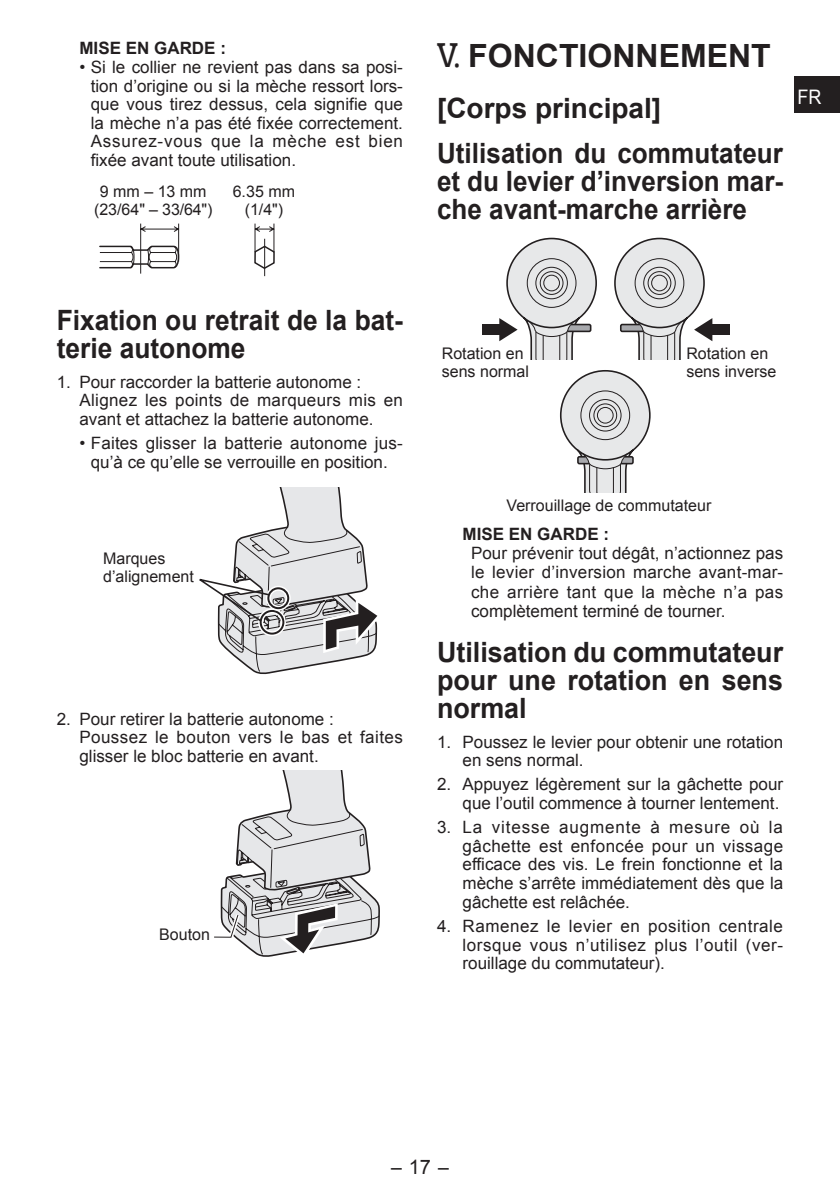
<style>
.page{position:relative;width:840px;height:1191px;background:#fff}
.page>*{position:absolute;margin:0;border:0;box-sizing:border-box;transform-origin:0 0}
.t1{font:700 32px "Arial";color:#231f20}
.t2{font:700 28px/28px "Arial";color:#231f20;text-align:justify;scale:.96 1}
.t3{font:700 28px/28px "Arial";color:#231f20;scale:.93 1}
.t4{font:700 28px/45px "Arial";color:#231f20}
.t5{font:700 28px/28px "Arial";color:#231f20;scale:.94 1}
.t6{font:20px "Arial";color:#231f20;scale:2 1}
.t7{font:20px "Arial";color:#fff;scale:.9 1}
.t8{font:17px/18.6px "Arial";color:#231f20;text-align:justify}
.t9{font:700 17px "Arial";color:#231f20}
.t10{font:16px/18px "Arial";color:#231f20}
.s1{font-family:"Egyptian 505 BT";font-weight:500;font-size:39px}
</style>
<div class="page">
<div style="left:794px;top:77px;width:45px;height:36px;background:#231f20"></div>
<hr style="left:264px;top:239px;width:1px;height:37px;background:#231f20">
<svg style="left:99px;top:224px;width:175px;height:50px"></svg>
<svg style="left:199px;top:487px;width:179px;height:188px"></svg>
<svg style="left:214px;top:770px;width:166px;height:187px"></svg>
<svg style="left:560px;top:370px;width:91px;height:122px"></svg>
<div style="left:482px;top:324px;width:23px;height:11px;background:#231f20"></div>
<div style="left:705px;top:324px;width:24px;height:11px;background:#231f20"></div>
<svg style="left:499px;top:237px;width:98px;height:123px"></svg>
<svg style="left:614px;top:237px;width:98px;height:123px"></svg>
<p class="t9" style="left:79px;top:37px;width:148px">MISE EN GARDE :</p>
<p class="t8" style="left:91px;top:58px;width:313px;text-indent:-11px">• Si le collier ne revient pas dans sa posi&shy;tion d’origine ou si la mèche ressort lors&shy;que vous tirez dessus, cela signifie que la mèche n’a pas été fixée correctement.<br>Assurez-vous que la mèche est bien fixée avant toute utilisation.</p>
<p class="t10" style="left:94px;top:182px;width:120px;text-align:center">9 mm – 13 mm (23/64" – 33/64")</p>
<p class="t10" style="left:232px;top:182px;width:64px;text-align:center">6.35 mm (1/4")</p>
<h1 class="t1" style="left:437px;top:35px;width:335px"><span class="s1">V.</span> FONCTIONNEMENT</h1>
<h2 class="t4" style="left:437px;top:86px;width:347px">[Corps principal]<br>Utilisation du commutateur</h2>
<h2 class="t3" style="left:437px;top:168px;width:373px">et du levier d’inversion mar&shy;che avant-marche arrière</h2>
<p class="t7" style="left:797px;top:83px;width:28px">FR</p>
<h2 class="t5" style="left:57px;top:307px;width:369px">Fixation ou retrait de la bat&shy;terie autonome</h2>
<p class="t8" style="left:79px;top:372px;width:325px;text-align:left;text-indent:-23px">1. Pour raccorder la batterie autonome :<br>Alignez les points de marqueurs mis en avant et attachez la batterie autonome.</p>
<p class="t8" style="left:79px;top:434px;width:324px;text-align:center">• Faites glisser la batterie autonome jus&shy;qu’à ce qu’elle se verrouille en position.</p>
<p class="t10" style="left:103px;top:549px;width:92px">Marques d’alignement</p>
<p class="t8" style="left:79px;top:709px;width:325px;text-align:left;text-indent:-23px">2. Pour retirer la batterie autonome :<br>Poussez le bouton vers le bas et faites glisser le bloc batterie en avant.</p>
<p class="t10" style="left:159px;top:926px;width:52px">Bouton</p>
<p class="t10" style="left:441px;top:344px;width:89px">Rotation en sens normal</p>
<p class="t10" style="left:686px;top:344px;width:91px">Rotation en sens inverse</p>
<p class="t10" style="left:506px;top:496px;width:206px">Verrouillage de commutateur</p>
<p class="t9" style="left:462px;top:523px;width:148px">MISE EN GARDE :</p>
<p class="t8" style="left:471px;top:544px;width:313px">Pour prévenir tout dégât, n’actionnez pas le levier d’inversion marche avant-mar&shy;che arrière tant que la mèche n’a pas complètement ter-miné de tourner.</p>
<h2 class="t2" style="left:437px;top:638px;width:362px">Utilisation du commutateur pour une rotation en sens normal</h2>
<p class="t8" style="left:462px;top:732px;width:322px;text-indent:-26px">1. Poussez le levier pour obtenir une rotation en sens normal.</p>
<p class="t8" style="left:437px;top:775px;width:347px;text-align:right">2. Appuyez légèrement sur la gâchette pour que l’outil commence à tourner lentement.</p>
<p class="t8" style="left:462px;top:818px;width:322px;text-indent:-26px">3. La vitesse augmente à mesure où la gâchette est enfoncée pour un vissage efficace des vis. Le frein fonctionne et la mèche s’arrête immédiatement dès que la gâchette est relâchée.</p>
<p class="t8" style="left:462px;top:917px;width:322px;text-indent:-26px">4. Ramenez le levier en position centrale lorsque vous n’utilisez plus l’outil (ver&shy;rouillage du commutateur).</p>
<p class="t6" style="left:390px;top:1154px;width:31px">- 17 -</p>
</div>
